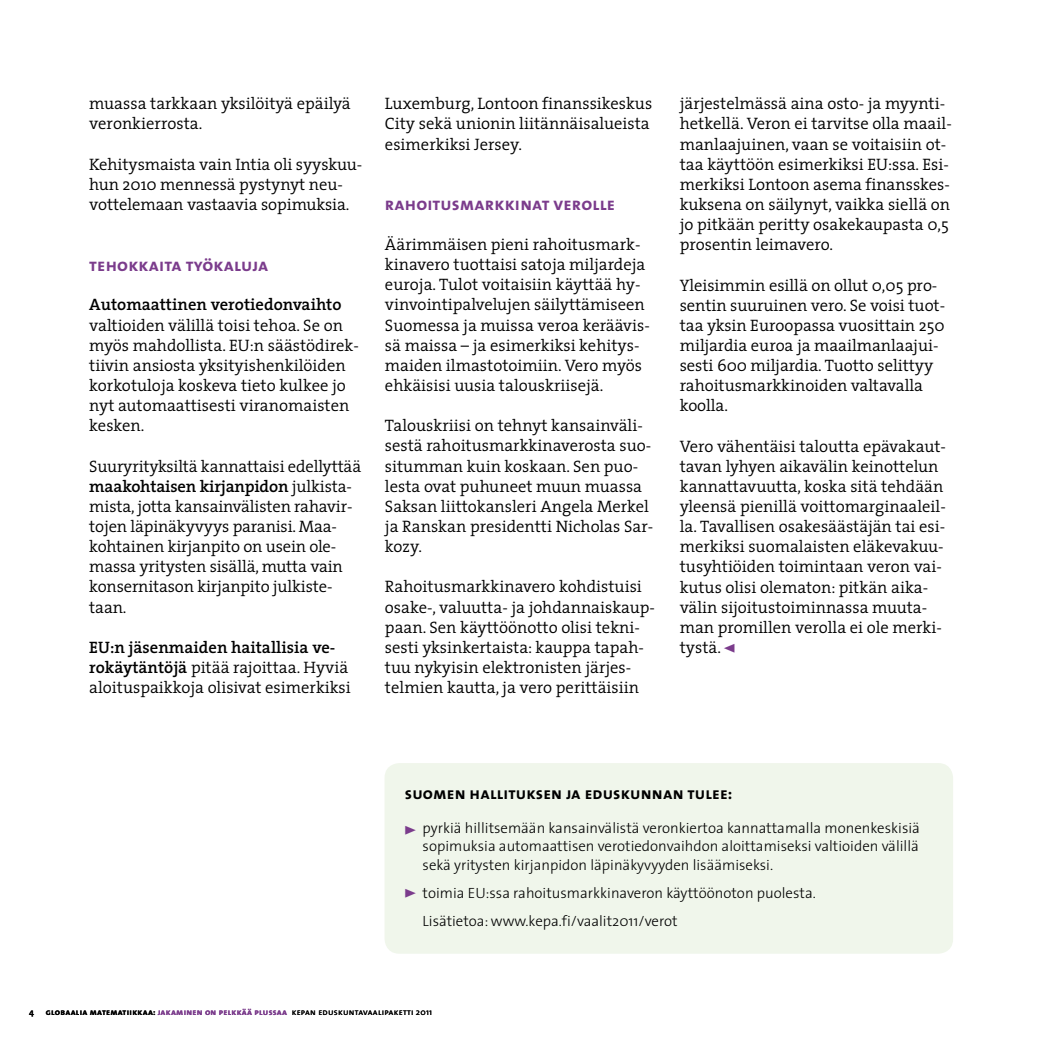
<style>
.page{position:relative;width:1042px;height:1042px;background:#fff}
.page>*{position:absolute;margin:0;border:0;box-sizing:border-box;transform-origin:0 0}
.t1{font:17.85px "The Sans Bold Caps";letter-spacing:.01em;color:#7b3c8c}
.t2{font:300 16.62px/20.1px "The Serif";color:#000}
.t3{font:16.62px "The Sans Bold Caps";letter-spacing:.01em;color:#000}
.t4{font:600 16.62px "The Serif";color:#000}
.t5{font:16.62px "The Sans Black Caps";color:#7b3c8c}
.t6{font:300 14.88px/18.4px "The Sans";color:#000;text-align:justify}
.t7{font:8.75px "The Sans Caps";letter-spacing:.03em;color:#000}
.t8{font:700 8.75px "The Sans";color:#000}
.s1{font-weight:600}
.s2{font-family:"The Sans Black Caps";font-weight:400;color:#7b3c8c}
.s3{font-family:"The Sans Bold Caps"}
.s4{font-family:"The Sans Bold Caps";color:#7b3c8c}
.s5{font-family:"The Sans"}
</style>
<div class="page">
<div style="left:384px;top:763px;width:569px;height:190px;background:#f0f6eb;border-radius:15px"></div>
<p class="t2" style="left:89px;top:93px;width:263px">muassa tarkkaan yksilöityä epäilyä veronkierrosta.</p>
<p class="t2" style="left:89px;top:153px;width:274px">Kehitysmaista vain Intia oli syyskuu&shy;hun 2010 mennessä pystynyt neu&shy;vottelemaan vastaavia sopimuksia.</p>
<p class="t1" style="left:89px;top:250px;width:180px">tehokkaita työkaluja</p>
<p class="t4" style="left:89px;top:291px;width:254px">Automaattinen verotiedonvaihto</p>
<p class="t2" style="left:89px;top:314px;width:271px">valtioiden välillä toisi tehoa. Se on myös mahdollista. EU:n säästödirek&shy;tiivin ansiosta yksityishenkilöiden korkotuloja koskeva tieto kulkee jo nyt automaattisesti viranomaisten kesken.</p>
<p class="t2" style="left:89px;top:455px;width:273px">Suuryrityksiltä kannattaisi edellyttää <span class="s1">maakohtaisen kirjanpidon</span> julkista&shy;mista, jotta kansainvälisten rahavir&shy;tojen läpinäkyvyys paranisi. Maa&shy;kohtainen kirjanpito on usein ole&shy;massa yritysten sisällä, mutta vain konsernitason kirjanpito julkiste&shy;taan.</p>
<p class="t2" style="left:89px;top:636px;width:263px"><span class="s1">EU:n jäsenmaiden haitallisia ve&shy;rokäytäntöjä</span> pitää rajoittaa. Hyviä aloituspaikkoja olisivat esimerkiksi</p>
<p class="t2" style="left:385px;top:93px;width:269px">Luxemburg, Lontoon finanssikeskus<br>City sekä unionin liitännäisalueista esimerkiksi Jersey.</p>
<p class="t1" style="left:385px;top:189px;width:232px">rahoitusmarkkinat verolle</p>
<p class="t2" style="left:385px;top:234px;width:266px">Äärimmäisen pieni rahoitusmark&shy;kinavero tuottaisi satoja miljardeja euroja. Tulot voitaisiin käyttää hy&shy;vinvointipalvelujen säilyttämiseen Suomessa ja muissa veroa keräävis&shy;sä maissa – ja esimerkiksi kehitys&shy;maiden ilmastotoimiin. Vero myös ehkäisisi uusia talouskriisejä.</p>
<p class="t2" style="left:385px;top:415px;width:270px">Talouskriisi on tehnyt kansainväli&shy;sestä rahoitusmarkkinaverosta suo&shy;situmman kuin koskaan. Sen puo&shy;lesta ovat puhuneet muun muassa<br>Saksan liittokansleri Angela Merkel ja Ranskan presidentti Nicholas Sar&shy;kozy.</p>
<p class="t2" style="left:385px;top:576px;width:271px">Rahoitusmarkkinavero kohdistuisi osake-, valuutta- ja johdannaiskaup&shy;paan. Sen käyttöönotto olisi tekni&shy;sesti yksinkertaista: kauppa tapah&shy;tuu nykyisin elektronisten järjes&shy;telmien kautta, ja vero perittäisiin</p>
<p class="t2" style="left:680px;top:93px;width:273px">järjestelmässä aina osto- ja myynti&shy;hetkellä. Veron ei tarvitse olla maail&shy;manlaajuinen, vaan se voitaisiin ot&shy;taa käyttöön esimerkiksi EU:ssa. Esi&shy;merkiksi Lontoon asema finansskes&shy;kuksena on säilynyt, vaikka siellä on jo pitkään peritty osakekaupasta 0,5 prosentin leimavero.</p>
<p class="t2" style="left:680px;top:274px;width:267px">Yleisimmin esillä on ollut 0,05 pro&shy;sentin suuruinen vero. Se voisi tuot&shy;taa yksin Euroopassa vuosittain 250 miljardia euroa ja maailmanlaajui&shy;sesti 600 miljardia. Tuotto selittyy rahoitusmarkkinoiden valtavalla koolla.</p>
<p class="t2" style="left:680px;top:435px;width:268px">Vero vähentäisi taloutta epävakaut&shy;tavan lyhyen aikavälin keinottelun kannattavuutta, koska sitä tehdään yleensä pienillä voittomarginaaleil&shy;la. Tavallisen osakesäästäjän tai esi&shy;merkiksi suomalaisten eläkevakuu&shy;tusyhtiöiden toimintaan veron vai&shy;kutus olisi olematon: pitkän aika&shy;välin sijoitustoiminnassa muuta&shy;man promillen verolla ei ole merki&shy;tystä. <span class="s2">&lt;</span></p>
<p class="t3" style="left:405px;top:779px;width:329px">suomen hallituksen ja eduskunnan tulee:</p>
<p class="t6" style="left:423px;top:818px;width:499px">pyrkiä hillitsemään kansainvälistä veronkiertoa kannattamalla monenkeskisiä sopimuksia automaattisen verotiedonvaihdon aloittamiseksi valtioiden välillä sekä yritysten kirjanpidon läpinäkyvyyden lisäämiseksi.</p>
<p class="t6" style="left:423px;top:878px;width:395px;line-height:28.3px">toimia EU:ssa rahoitusmarkkinaveron käyttöönoton puolesta.<br>Lisätietoa: www.kepa.fi/vaalit2011/verot</p>
<p class="t5" style="left:405px;top:815px;width:13px">&gt;</p>
<p class="t5" style="left:405px;top:878px;width:13px">&gt;</p>
<p class="t8" style="left:29px;top:1004px;width:6px">4</p>
<p class="t7" style="left:46px;top:1004px;width:388px"><span class="s3">globaalia matematiikkaa:</span> <span class="s4">jakaminen on pelkkää plussaa</span> kepan eduskuntavaalipaketti <span class="s5">2011</span></p>
</div>
